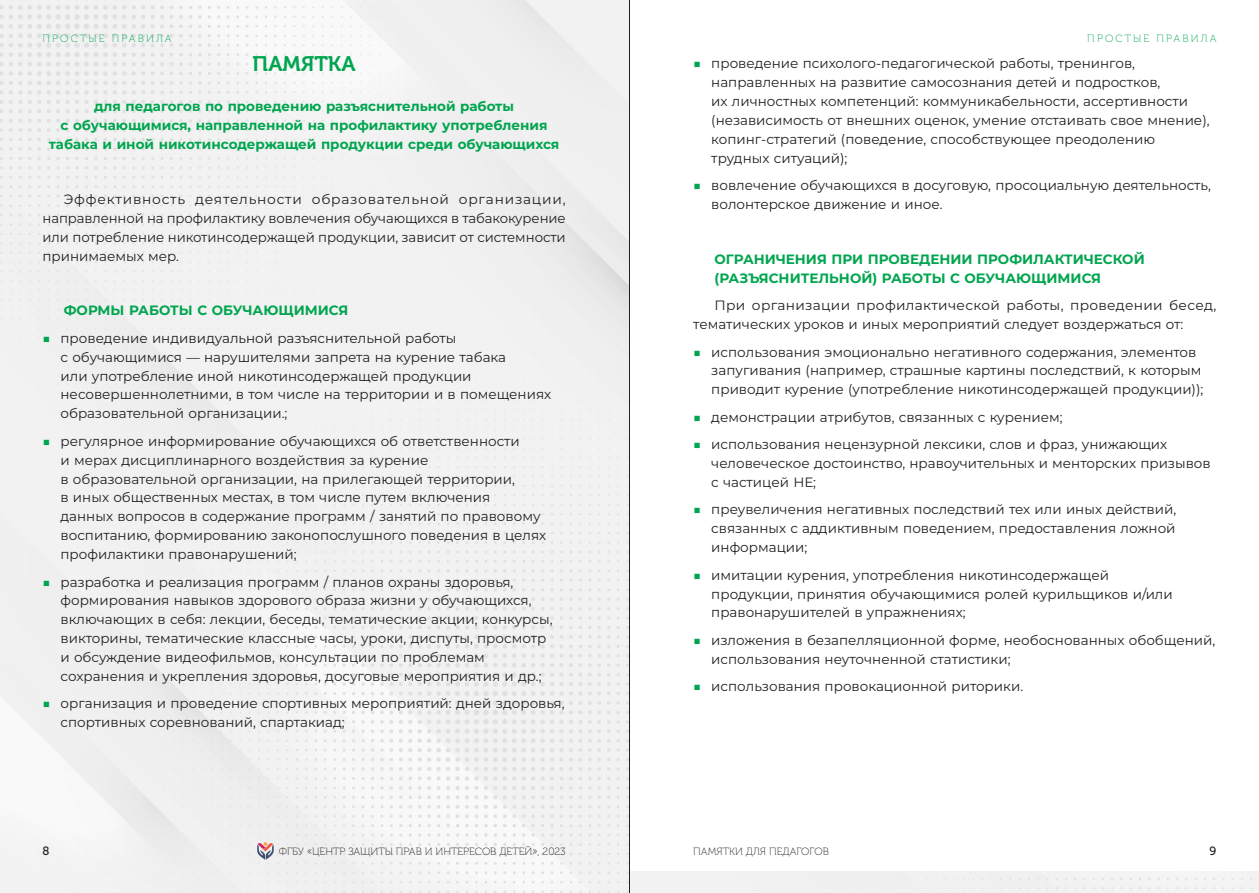
<style>
.page{position:relative;width:1259px;height:893px;background:#fff}
.page>*{position:absolute;margin:0;border:0;box-sizing:border-box;transform-origin:0 0}
.heading_2{font:21px "Museo Cyrl 700";color:#00a54f}
.Main{font:13.5px/18.9px "Montserrat";color:#231f20}
.Main-2{font:700 13.5px/18.9px "Montserrat";color:#00a54f;text-align:center}
.Subheader{font:700 13.5px/18.9px "Montserrat";color:#00a54f}
.t1{font:12px "Museo Cyrl 500";color:#231f20}
.t2{font:10.5px "Museo Cyrl 100";color:#231f20}
.t3{font:10.5px "Museo Cyrl 100";letter-spacing:.2em;color:#00a54f}
.s1{color:#00a54f}
</style>
<div class="page">
<div style="left:630px;top:872px;width:629px;height:21px;background:#f1f1f1"></div>
<div style="left:0;top:0;width:629px;height:893px;background:#f1f1f1"></div>
<hr style="left:629px;top:0;width:1px;height:893px;background:#231f20">
<svg style="left:257px;top:842px;width:17px;height:18px"></svg>
<p class="t3" style="left:43px;top:33px;width:131px">ПРОСТЫЕ ПРАВИЛА</p>
<p class="t3" style="left:1087px;top:33px;width:131px">ПРОСТЫЕ ПРАВИЛА</p>
<p class="heading_2" style="left:253px;top:52px;width:104px">ПАМЯТКА</p>
<p class="Main-2" style="left:49px;top:97px;width:512px">для педагогов по проведению разъяснительной работы<br>с обучающимися, направленной на профилактику употребления табака и иной никотинсодержащей продукции среди обучающихся</p>
<p class="Main" style="left:43px;top:189px;width:525px;text-align:justify;text-indent:21px">Эффективность деятельности образовательной организации, направленной на профилактику вовлечения обучающихся в табакокурение или потребление никотинсодержащей продукции, зависит от системности принимаемых мер.</p>
<p class="Subheader" style="left:64px;top:301px;width:286px">ФОРМЫ РАБОТЫ С ОБУЧАЮЩИМИСЯ</p>
<p class="Main" style="left:61px;top:328px;width:492px;text-indent:-18px"><span class="s1">■</span> проведение индивидуальной разъяснительной работы<br>с обучающимися — нарушителями запрета на курение табака<br>или употребление иной никотинсодержащей продукции несовершеннолетними, в том числе на территории и в помещениях образовательной организации.;</p>
<p class="Main" style="left:61px;top:431px;width:487px;text-indent:-18px"><span class="s1">■</span> регулярное информирование обучающихся об ответственности<br>и мерах дисциплинарного воздействия за курение<br>в образовательной организации, на прилегающей территории,<br>в иных общественных местах, в том числе путем включения данных вопросов в содержание программ / занятий по правовому воспитанию, формированию законопослушного поведения в целях профилактики правонарушений;</p>
<p class="Main" style="left:61px;top:572px;width:493px;text-indent:-18px"><span class="s1">■</span> разработка и реализация программ / планов охраны здоровья, формирования навыков здорового образа жизни у обучающихся, включающих в себя: лекции, беседы, тематические акции, конкурсы, викторины, тематические классные часы, уроки, диспуты, просмотр и обсуждение видеофильмов, консультации по проблемам сохранения и укрепления здоровья, досуговые мероприятия и др.;</p>
<p class="Main" style="left:61px;top:694px;width:505px;text-indent:-18px"><span class="s1">■</span> организация и проведение спортивных мероприятий: дней здоровья, спортивных соревнований, спартакиад;</p>
<p class="Main" style="left:711px;top:54px;width:500px;text-indent:-18px"><span class="s1">■</span> проведение психолого-педагогической работы, тренингов, направленных на развитие самосознания детей и подростков,<br>их личностных компетенций: коммуникабельности, ассертивности (независимость от внешних оценок, умение отстаивать свое мнение), копинг-стратегий (поведение, способствующее преодолению трудных ситуаций);</p>
<p class="Main" style="left:711px;top:176px;width:501px;text-indent:-18px"><span class="s1">■</span> вовлечение обучающихся в досуговую, просоциальную деятельность, волонтерское движение и иное.</p>
<p class="Subheader" style="left:714px;top:249px;width:432px">ОГРАНИЧЕНИЯ ПРИ ПРОВЕДЕНИИ ПРОФИЛАКТИЧЕСКОЙ (РАЗЪЯСНИТЕЛЬНОЙ) РАБОТЫ С ОБУЧАЮЩИМИСЯ</p>
<p class="Main" style="left:693px;top:296px;width:524px;text-indent:21px">При организации профилактической работы, проведении бесед, тематических уроков и иных мероприятий следует воздержаться от:</p>
<p class="Main" style="left:711px;top:342px;width:493px;text-indent:-18px"><span class="s1">■</span> использования эмоционально негативного содержания, элементов запугивания (например, страшные картины последствий, к которым приводит курение (употребление никотинсодержащей продукции));</p>
<p class="Main" style="left:693px;top:407px;width:371px"><span class="s1">■</span> демонстрации атрибутов, связанных с курением;</p>
<p class="Main" style="left:711px;top:435px;width:501px;text-indent:-18px"><span class="s1">■</span> использования нецензурной лексики, слов и фраз, унижающих человеческое достоинство, нравоучительных и менторских призывов с частицей НЕ;</p>
<p class="Main" style="left:711px;top:500px;width:466px;text-align:justify;text-indent:-18px"><span class="s1">■</span> преувеличения негативных последствий тех или иных действий, связанных с аддиктивным поведением, предоставления ложной информации;</p>
<p class="Main" style="left:711px;top:565px;width:463px;text-indent:-18px"><span class="s1">■</span> имитации курения, употребления никотинсодержащей продукции, принятия обучающимися ролей курильщиков и/или правонарушителей в упражнениях;</p>
<p class="Main" style="left:711px;top:630px;width:505px;text-indent:-18px"><span class="s1">■</span> изложения в безапелляционной форме, необоснованных обобщений, использования неуточненной статистики;</p>
<p class="Main" style="left:693px;top:676px;width:331px"><span class="s1">■</span> использования провокационной риторики.</p>
<p class="t1" style="left:43px;top:845px;width:8px">8</p>
<p class="t2" style="left:279px;top:846px;width:288px">ФГБУ «ЦЕНТР ЗАЩИТЫ ПРАВ И ИНТЕРЕСОВ ДЕТЕЙ», 2023</p>
<p class="t2" style="left:693px;top:846px;width:137px">ПАМЯТКИ ДЛЯ ПЕДАГОГОВ</p>
<p class="t1" style="left:1209px;top:845px;width:8px">9</p>
</div>
